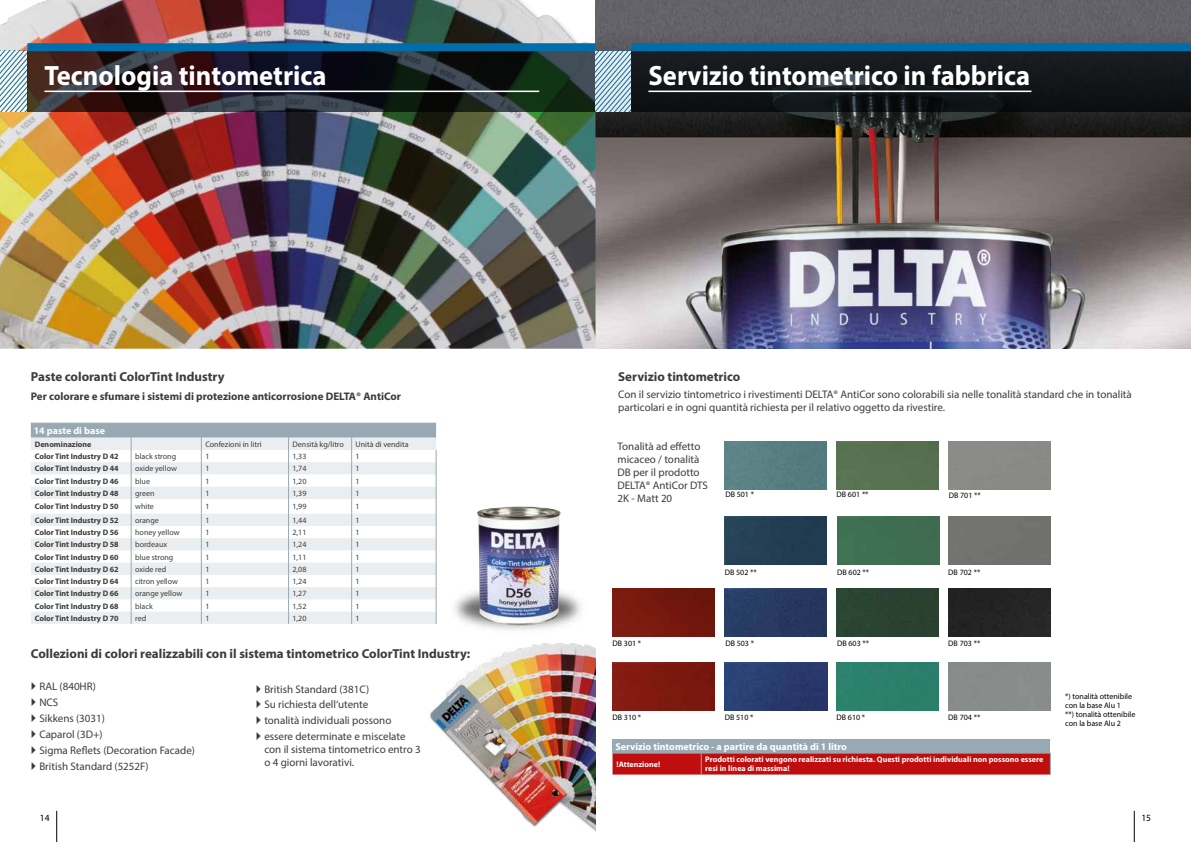
<style>
.page{position:relative;width:1191px;height:842px;background:#fff}
.page>*{position:absolute;margin:0;border:0;box-sizing:border-box;transform-origin:0 0}
.t1{font:700 28px "Myriad Pro";color:#fff;scale:.95 1}
.t2{font:700 13px "Myriad Pro";color:#3c3c3b}
.t3{font:11px/15.8px "Myriad Pro";color:#3c3c3b}
.t4{font:700 11px "Myriad Pro";color:#3c3c3b}
.t5{font:700 10px "Myriad Pro";color:#fff}
.t6{font:9.5px "Myriad Pro";color:#000}
.t7{font:700 8px "Myriad Pro";color:#3c3c3b}
.t8{font:8px "Myriad Pro";color:#3c3c3b}
.t9{font:8px/9px "Myriad Pro";color:#000}
.t10{font:700 8px/9px "Myriad Pro";color:#fff}
</style>
<div class="page">
<hr style="left:56px;top:811px;width:1px;height:31px;background:#000">
<hr style="left:1134px;top:811px;width:1px;height:31px;background:#000">
<img style="left:0;top:0;width:1191px;height:349px">
<img style="left:454px;top:591px;width:127px;height:39px">
<img style="left:476px;top:506px;width:85px;height:119px">
<svg style="left:31px;top:423px;width:406px;height:201px"></svg>
<img style="left:612px;top:662px;width:102px;height:49px">
<img style="left:612px;top:589px;width:102px;height:48px">
<div style="left:837px;top:516px;width:102px;height:48px;background:#3f6e50"></div>
<div style="left:725px;top:516px;width:102px;height:48px;background:#233e53"></div>
<div style="left:836px;top:441px;width:102px;height:48px;background:#577050"></div>
<div style="left:948px;top:589px;width:102px;height:48px;background:#242424"></div>
<div style="left:725px;top:589px;width:102px;height:48px;background:#263a62"></div>
<div style="left:725px;top:441px;width:102px;height:48px;background:#577f81"></div>
<div style="left:836px;top:589px;width:102px;height:48px;background:#2a4230"></div>
<div style="left:836px;top:662px;width:102px;height:49px;background:#2b806a"></div>
<img style="left:725px;top:662px;width:102px;height:49px">
<div style="left:948px;top:516px;width:102px;height:48px;background:#73746f"></div>
<div style="left:612px;top:740px;width:438px;height:13px;background:#98a9b3"></div>
<div style="left:612px;top:753px;width:439px;height:21px;background:#c00d0e"></div>
<img style="left:430px;top:643px;width:165px;height:188px">
<svg style="left:0;top:51px;width:27px;height:60px;background:#b8d0db"></svg>
<svg style="left:27px;top:51px;width:568px;height:60px;background:#232326"></svg>
<div style="left:27px;top:43px;width:568px;height:8px;background:#006eab"></div>
<hr style="left:44px;top:91px;width:495px;height:1px;background:#fff">
<svg style="left:595px;top:51px;width:36px;height:60px;background:#abc8d9"></svg>
<svg style="left:631px;top:51px;width:560px;height:60px;background:#151a1e"></svg>
<div style="left:631px;top:43px;width:560px;height:8px;background:#006eab"></div>
<hr style="left:648px;top:91px;width:383px;height:1px;background:#fff">
<h1 class="t1" style="left:44px;top:57px;width:298px">Tecnologia tintometrica</h1>
<h1 class="t1" style="left:648px;top:57px;width:403px">Servizio tintometrico in fabbrica</h1>
<p class="t2" style="left:31px;top:368px;width:195px">Paste coloranti ColorTint Industry</p>
<p class="t4" style="left:31px;top:389px;width:371px">Per colorare e sfumare i sistemi di protezione anticorrosione DELTA® AntiCor</p>
<p class="t5" style="left:34px;top:424px;width:73px">14 paste di base</p>
<p class="t7" style="left:35px;top:439px;width:58px">Denominazione</p>
<p class="t8" style="left:205px;top:439px;width:58px">Confezioni in litri</p>
<p class="t8" style="left:292px;top:439px;width:53px">Densità kg/litro</p>
<p class="t8" style="left:356px;top:439px;width:54px">Unità di vendita</p>
<p class="t7" style="left:35px;top:451px;width:85px">Color Tint Industry D 42</p>
<p class="t8" style="left:135px;top:451px;width:42px">black strong</p>
<p class="t8" style="left:205px;top:451px;width:6px">1</p>
<p class="t8" style="left:292px;top:451px;width:15px">1,33</p>
<p class="t8" style="left:356px;top:451px;width:6px">1</p>
<p class="t7" style="left:35px;top:463px;width:85px">Color Tint Industry D 44</p>
<p class="t8" style="left:135px;top:464px;width:43px">oxide yellow</p>
<p class="t8" style="left:205px;top:464px;width:6px">1</p>
<p class="t8" style="left:292px;top:464px;width:15px">1,74</p>
<p class="t8" style="left:356px;top:464px;width:6px">1</p>
<p class="t7" style="left:35px;top:476px;width:85px">Color Tint Industry D 46</p>
<p class="t8" style="left:135px;top:476px;width:16px">blue</p>
<p class="t8" style="left:205px;top:476px;width:6px">1</p>
<p class="t8" style="left:292px;top:476px;width:15px">1,20</p>
<p class="t8" style="left:356px;top:476px;width:6px">1</p>
<p class="t7" style="left:35px;top:488px;width:85px">Color Tint Industry D 48</p>
<p class="t8" style="left:135px;top:488px;width:21px">green</p>
<p class="t8" style="left:205px;top:488px;width:6px">1</p>
<p class="t8" style="left:292px;top:488px;width:15px">1,39</p>
<p class="t8" style="left:356px;top:488px;width:6px">1</p>
<p class="t7" style="left:35px;top:501px;width:85px">Color Tint Industry D 50</p>
<p class="t8" style="left:135px;top:502px;width:20px">white</p>
<p class="t8" style="left:205px;top:502px;width:6px">1</p>
<p class="t8" style="left:292px;top:502px;width:15px">1,99</p>
<p class="t8" style="left:356px;top:502px;width:6px">1</p>
<p class="t7" style="left:35px;top:515px;width:85px">Color Tint Industry D 52</p>
<p class="t8" style="left:135px;top:515px;width:25px">orange</p>
<p class="t8" style="left:205px;top:515px;width:6px">1</p>
<p class="t8" style="left:292px;top:515px;width:15px">1,44</p>
<p class="t8" style="left:356px;top:515px;width:6px">1</p>
<p class="t7" style="left:35px;top:527px;width:85px">Color Tint Industry D 56</p>
<p class="t8" style="left:135px;top:527px;width:46px">honey yellow</p>
<p class="t8" style="left:205px;top:527px;width:6px">1</p>
<p class="t8" style="left:292px;top:527px;width:15px">2,11</p>
<p class="t8" style="left:356px;top:527px;width:6px">1</p>
<p class="t7" style="left:35px;top:539px;width:85px">Color Tint Industry D 58</p>
<p class="t8" style="left:135px;top:540px;width:33px">bordeaux</p>
<p class="t8" style="left:205px;top:540px;width:6px">1</p>
<p class="t8" style="left:292px;top:540px;width:15px">1,24</p>
<p class="t8" style="left:356px;top:540px;width:6px">1</p>
<p class="t7" style="left:35px;top:552px;width:85px">Color Tint Industry D 60</p>
<p class="t8" style="left:135px;top:552px;width:40px">blue strong</p>
<p class="t8" style="left:205px;top:552px;width:6px">1</p>
<p class="t8" style="left:292px;top:552px;width:15px">1,11</p>
<p class="t8" style="left:356px;top:552px;width:6px">1</p>
<p class="t7" style="left:35px;top:564px;width:85px">Color Tint Industry D 62</p>
<p class="t8" style="left:135px;top:564px;width:33px">oxide red</p>
<p class="t8" style="left:205px;top:564px;width:6px">1</p>
<p class="t8" style="left:292px;top:564px;width:15px">2,08</p>
<p class="t8" style="left:356px;top:564px;width:6px">1</p>
<p class="t7" style="left:35px;top:576px;width:85px">Color Tint Industry D 64</p>
<p class="t8" style="left:135px;top:576px;width:44px">citron yellow</p>
<p class="t8" style="left:205px;top:576px;width:6px">1</p>
<p class="t8" style="left:292px;top:576px;width:15px">1,24</p>
<p class="t8" style="left:356px;top:576px;width:6px">1</p>
<p class="t7" style="left:35px;top:588px;width:85px">Color Tint Industry D 66</p>
<p class="t8" style="left:135px;top:589px;width:49px">orange yellow</p>
<p class="t8" style="left:205px;top:589px;width:6px">1</p>
<p class="t8" style="left:292px;top:589px;width:15px">1,27</p>
<p class="t8" style="left:356px;top:589px;width:6px">1</p>
<p class="t7" style="left:35px;top:601px;width:85px">Color Tint Industry D 68</p>
<p class="t8" style="left:135px;top:601px;width:19px">black</p>
<p class="t8" style="left:205px;top:601px;width:6px">1</p>
<p class="t8" style="left:292px;top:601px;width:15px">1,52</p>
<p class="t8" style="left:356px;top:601px;width:6px">1</p>
<p class="t7" style="left:35px;top:613px;width:85px">Color Tint Industry D 70</p>
<p class="t8" style="left:135px;top:613px;width:13px">red</p>
<p class="t8" style="left:205px;top:613px;width:6px">1</p>
<p class="t8" style="left:292px;top:613px;width:15px">1,20</p>
<p class="t8" style="left:356px;top:613px;width:6px">1</p>
<p class="t2" style="left:31px;top:645px;width:441px">Collezioni di colori realizzabili con il sistema tintometrico ColorTint Industry:</p>
<p class="t3" style="left:39px;top:679px;width:157px">RAL (840HR)<br>NCS<br>Sikkens (3031)<br>Caparol (3D+)<br>Sigma Reflets (Decoration Facade)<br>British Standard (5252F)</p>
<p class="t3" style="left:264px;top:681px;width:143px">British Standard (381C)<br>Su richiesta dell‘utente tonalità individuali possono essere determinate e miscelate</p>
<p class="t3" style="left:264px;top:743px;width:158px;line-height:13px">con il sistema tintometrico entro 3 o 4 giorni lavorativi.</p>
<p class="t2" style="left:618px;top:368px;width:124px">Servizio tintometrico</p>
<p class="t3" style="left:618px;top:387px;width:515px;line-height:13.2px">Con il servizio tintometrico i rivestimenti DELTA® AntiCor sono colorabili sia nelle tonalità standard che in tonalità particolari e in ogni quantità richiesta per il relativo oggetto da rivestire.</p>
<p class="t3" style="left:617px;top:439px;width:92px;line-height:13px">Tonalità ad effetto micaceo / tonalità<br>DB per il prodotto<br>DELTA® AntiCor DTS<br>2K - Matt 20</p>
<p class="t9" style="left:725px;top:490px;width:30px">DB 501 *</p>
<p class="t9" style="left:948px;top:490px;width:34px">DB 701 **</p>
<p class="t9" style="left:836px;top:490px;width:34px">DB 601 **</p>
<p class="t9" style="left:725px;top:568px;width:34px">DB 502 **</p>
<p class="t9" style="left:837px;top:568px;width:34px">DB 602 **</p>
<p class="t9" style="left:948px;top:568px;width:34px">DB 702 **</p>
<p class="t9" style="left:612px;top:639px;width:30px">DB 301 *</p>
<p class="t9" style="left:612px;top:712px;width:30px">DB 310 *</p>
<p class="t9" style="left:725px;top:639px;width:30px">DB 503 *</p>
<p class="t9" style="left:948px;top:639px;width:34px">DB 703 **</p>
<p class="t9" style="left:837px;top:639px;width:34px">DB 603 **</p>
<p class="t9" style="left:725px;top:712px;width:30px">DB 510 *</p>
<p class="t9" style="left:836px;top:712px;width:30px">DB 610 *</p>
<p class="t9" style="left:948px;top:712px;width:34px">DB 704 **</p>
<p class="t5" style="left:615px;top:740px;width:233px">Servizio tintometrico - a partire da quantità di 1 litro</p>
<p class="t10" style="left:616px;top:759px;width:45px">!Attenzione!</p>
<p class="t10" style="left:705px;top:755px;width:339px">Prodotti colorati vengono realizzati su richiesta. Questi prodotti individuali non possono essere resi in linea di massima!</p>
<p class="t9" style="left:1065px;top:692px;width:72px">*) tonalità ottenibile con la base Alu 1<br>**) tonalità ottenibile con la base Alu 2</p>
<p class="t6" style="left:40px;top:812px;width:11px">14</p>
<p class="t6" style="left:1141px;top:812px;width:11px">15</p>
</div>
